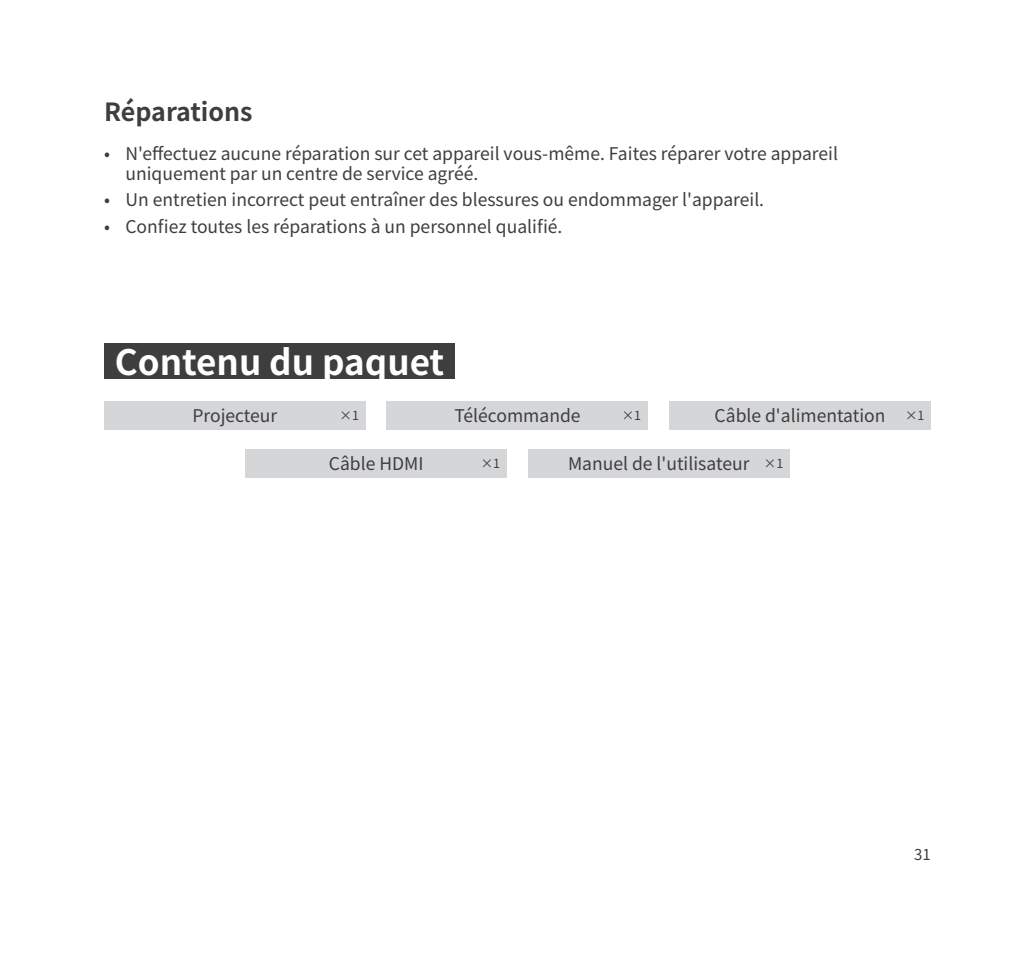
<style>
.page{position:relative;width:1035px;height:964px;background:#fff}
.page>*{position:absolute;margin:0;border:0;box-sizing:border-box;transform-origin:0 0}
.标题{font:700 35px "Noto Sans Hant";color:#fff}
.副标题{font:700 25px "Noto Sans Hant";color:#3e3e3f}
.正文AforB{font:17.5px/20px "Noto Sans Hant";color:#3e3e3f}
.t1{font:15px "Noto Sans Hant";color:#3e3e3f}
.正文AforB-2{font:12.5px "Noto Sans Hant";color:#3e3e3f}
</style>
<div class="page">
<div style="left:104px;top:344px;width:351px;height:35px;background:#3e3e3f"></div>
<div style="left:104px;top:401px;width:261px;height:28px;background:#d5d6d8"></div>
<div style="left:387px;top:401px;width:261px;height:28px;background:#d5d6d8"></div>
<div style="left:245px;top:449px;width:262px;height:28px;background:#d5d6d8"></div>
<div style="left:528px;top:449px;width:261px;height:28px;background:#d5d6d8"></div>
<div style="left:669px;top:401px;width:261px;height:28px;background:#d5d6d8"></div>
<p class="副标题" style="left:104px;top:97px;width:150px">Réparations</p>
<p class="正文AforB" style="left:125px;top:144px;width:714px;text-indent:-21px">• N'effectuez aucune réparation sur cet appareil vous-même. Faites réparer votre appareil uniquement par un centre de service agréé.</p>
<p class="正文AforB" style="left:104px;top:190px;width:661px">• Un entretien incorrect peut entraîner des blessures ou endommager l'appareil.</p>
<p class="正文AforB" style="left:104px;top:217px;width:460px">• Confiez toutes les réparations à un personnel qualifié.</p>
<p class="标题" style="left:115px;top:342px;width:331px">Contenu du paquet</p>
<p class="正文AforB" style="left:192px;top:406px;width:86px">Projecteur</p>
<p class="正文AforB" style="left:454px;top:406px;width:128px">Télécommande</p>
<p class="正文AforB" style="left:329px;top:454px;width:96px">Câble HDMI</p>
<p class="正文AforB" style="left:568px;top:454px;width:183px">Manuel de l'utilisateur</p>
<p class="正文AforB-2" style="left:340px;top:408px;width:21px">×1</p>
<p class="正文AforB-2" style="left:622px;top:408px;width:21px">×1</p>
<p class="正文AforB" style="left:714px;top:406px;width:172px">Câble d'alimentation</p>
<p class="正文AforB-2" style="left:481px;top:456px;width:21px">×1</p>
<p class="正文AforB-2" style="left:764px;top:456px;width:21px">×1</p>
<p class="正文AforB-2" style="left:905px;top:408px;width:21px">×1</p>
<p class="t1" style="left:914px;top:846px;width:18px">31</p>
</div>
